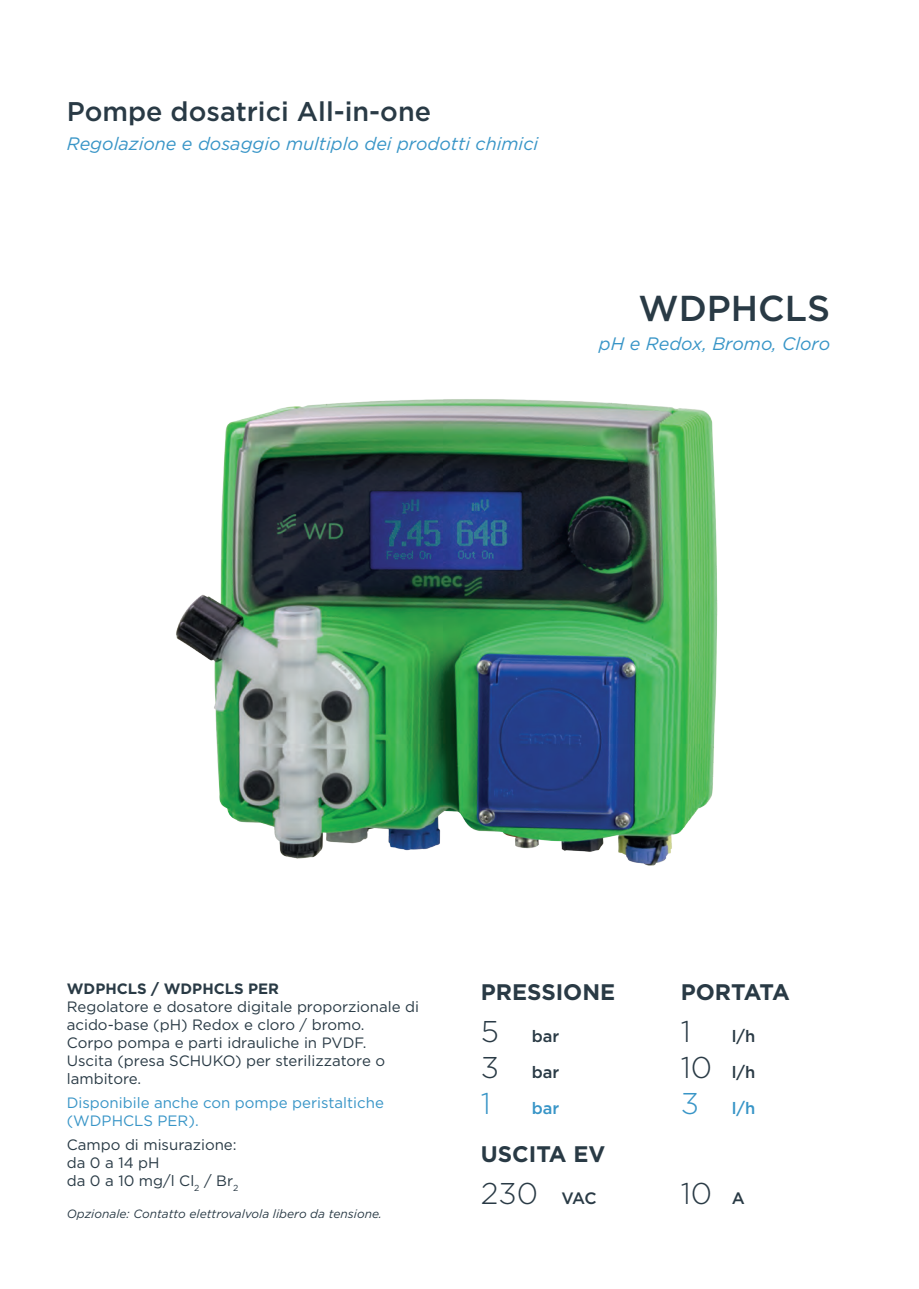
<style>
.page{position:relative;width:919px;height:1289px;background:#fff}
.page>*{position:absolute;margin:0;border:0;box-sizing:border-box;transform-origin:0 0}
.t1{font:500 36px "Gotham";color:#293a45}
.t2{font:300 30px/36px "Gotham";color:#293a45}
.t3{font:300 30px "Gotham";color:#3895c7}
.t4{font:500 27px "Gotham";color:#293a45}
.t5{font:700 22.5px "Gotham";color:#293a45}
.t6{font:700 22.5px "Gotham";letter-spacing:-.045em;color:#293a45}
.t7{font:italic 18px "Gotham";color:#3895c7}
.t8{font:500 16.5px/36px "Gotham";color:#293a45}
.t9{font:500 16.5px "Gotham";color:#3895c7}
.t10{font:15px/18px "Gotham";color:#293a45}
.t11{font:15px/18px "Gotham";color:#3895c7}
.t12{font:700 15px "Gotham";color:#293a45}
.t13{font:italic 12px "Gotham";color:#293a45}
.s1{font-weight:500;font-size:16.5px}
</style>
<div class="page">
<img style="left:176px;top:399px;width:542px;height:467px">
<h3 class="t4" style="left:67px;top:94px;width:366px">Pompe dosatrici All-in-one</h3>
<p class="t7" style="left:67px;top:132px;width:473px">Regolazione e dosaggio multiplo dei prodotti chimici</p>
<h1 class="t1" style="left:638px;top:285px;width:193px">WDPHCLS</h1>
<p class="t7" style="left:599px;top:332px;width:233px">pH e Redox, Bromo, Cloro</p>
<p class="t12" style="left:67px;top:978px;width:214px">WDPHCLS / WDPHCLS PER</p>
<p class="t10" style="left:67px;top:997px;width:354px">Regolatore e dosatore digitale proporzionale di acido-base (pH) Redox e cloro / bromo.<br>Corpo pompa e parti idrauliche in PVDF.<br>Uscita (presa SCHUKO) per sterilizzatore o lambitore.</p>
<p class="t11" style="left:67px;top:1093px;width:318px">Disponibile anche con pompe peristaltiche (WDPHCLS PER).</p>
<p class="t10" style="left:67px;top:1135px;width:173px">Campo di misurazione: da 0 a 14 pH<br>da 0 a 10 mg/l Cl<sub>2</sub> / Br<sub>2</sub></p>
<p class="t13" style="left:67px;top:1206px;width:317px">Opzionale: Contatto elettrovalvola libero da tensione.</p>
<h3 class="t5" style="left:480px;top:976px;width:136px">PRESSIONE</h3>
<p class="t8" style="left:531px;top:1017px;width:29px">bar bar</p>
<p class="t9" style="left:531px;top:1097px;width:29px">bar</p>
<h2 class="t2" style="left:480px;top:1012px;width:20px">5<br>3</h2>
<h2 class="t3" style="left:480px;top:1084px;width:12px">1</h2>
<h3 class="t6" style="left:680px;top:976px;width:111px">PORTATA</h3>
<p class="t8" style="left:731px;top:1017px;width:25px">l/h l/h</p>
<p class="t9" style="left:731px;top:1097px;width:25px">l/h</p>
<h2 class="t2" style="left:680px;top:1012px;width:33px">1<br>10</h2>
<h2 class="t3" style="left:680px;top:1084px;width:20px">3</h2>
<h3 class="t5" style="left:480px;top:1139px;width:126px">USCITA EV</h3>
<p class="t8" style="left:561px;top:1180px;width:37px">VAC</p>
<h2 class="t2" style="left:680px;top:1174px;width:66px">10 <span class="s1">A</span></h2>
<h2 class="t2" style="left:480px;top:1174px;width:59px">230</h2>
</div>
